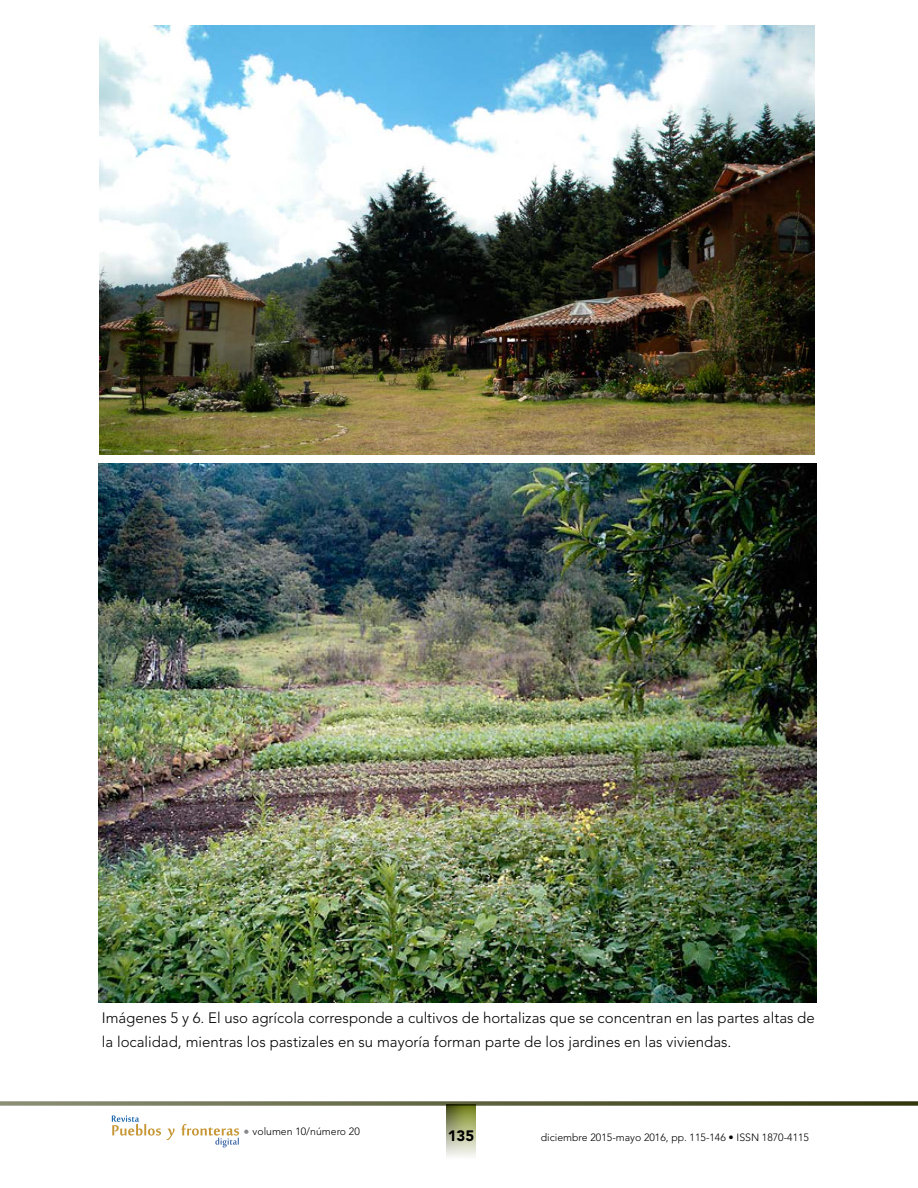
<style>
.page{position:relative;width:918px;height:1188px;background:#fff}
.page>*{position:absolute;margin:0;border:0;box-sizing:border-box;transform-origin:0 0}
.t1{font:300 15px/24px "Avenir LT Std";color:#000}
.t2{font:900 15px "Avenir LT Std";color:#000}
.t3{font:300 10.5px "Avenir LT Std";color:#000}
.s1{font-size:12px;color:#89878c}
</style>
<div class="page">
<div style="left:0;top:1100px;width:918px;height:88px;background:#000;opacity:.75"></div>
<div style="left:434px;top:1092px;width:56px;height:69px;background:#000;opacity:.75"></div>
<svg style="left:112px;top:1115px;width:128px;height:33px"></svg>
<img style="left:100px;top:26px;width:715px;height:428px">
<img style="left:98px;top:463px;width:719px;height:539px">
<p class="t1" style="left:102px;top:1006px;width:714px">Imágenes 5 y 6. El uso agrícola corresponde a cultivos de hortalizas que se concentran en las partes altas de la localidad, mientras los pastizales en su mayoría forman parte de los jardines en las viviendas.</p>
<p class="t3" style="left:243px;top:1125px;width:118px"><span class="s1">•</span> volumen 10/número 20</p>
<p class="t2" style="left:448px;top:1126px;width:28px">135</p>
<p class="t3" style="left:541px;top:1131px;width:270px">diciembre 2015-mayo 2016, pp. 115-146 • ISSN 1870-4115</p>
</div>
